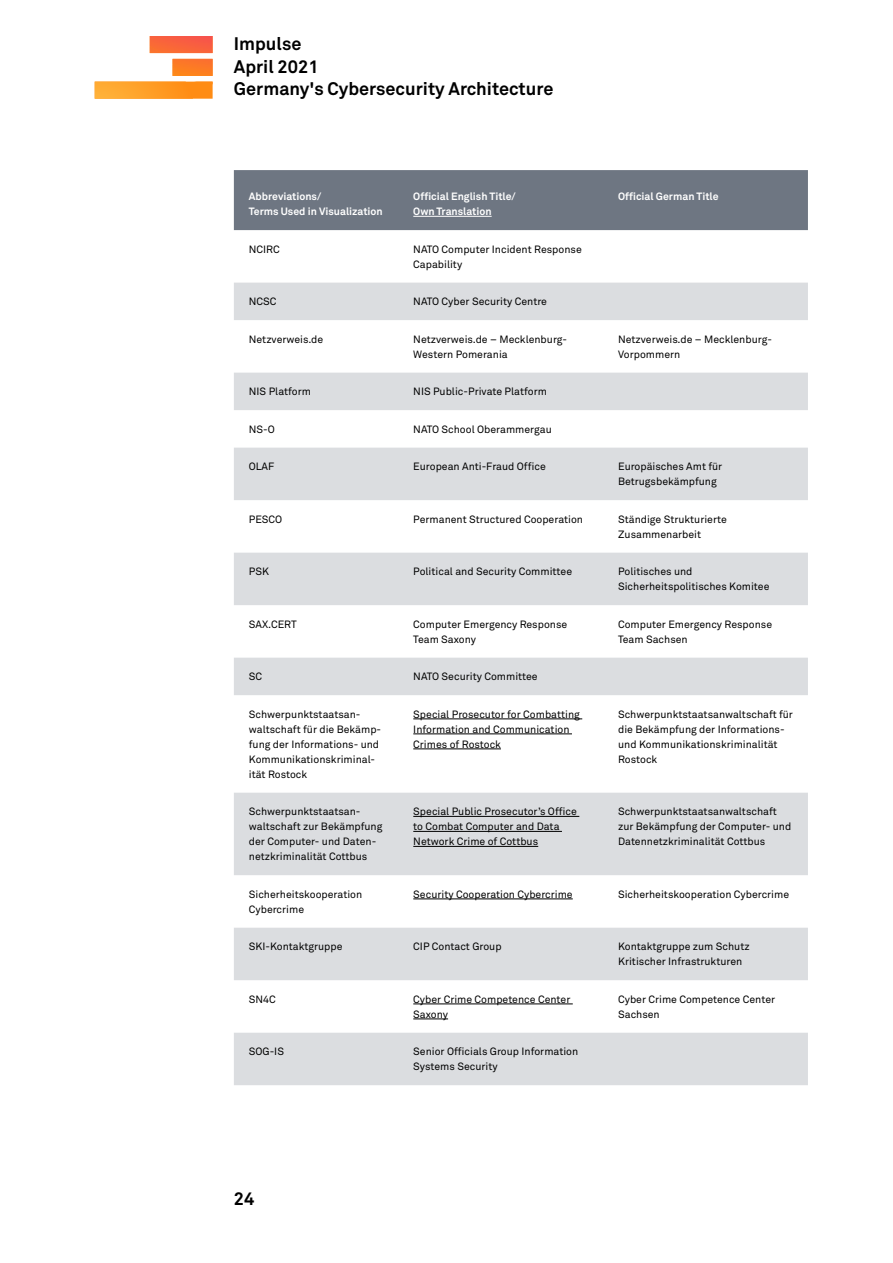
<style>
.page{position:relative;width:893px;height:1263px;background:#fff}
.page>*{position:absolute;margin:0;border:0;box-sizing:border-box;transform-origin:0 0}
.t1{font:700 18px/22.5px "Akkurat Std";color:#000}
.t2{font:10.5px/15px "Akkurat Std";color:#000}
.t3{font:700 10.5px/15px "Akkurat Std";color:#fff}
</style>
<div class="page">
<svg style="left:95px;top:36px;width:118px;height:63px"></svg>
<img style="left:95px;top:82px;width:98px;height:17px">
<img style="left:150px;top:36px;width:63px;height:48px">
<img style="left:150px;top:46px;width:32px;height:30px">
<div style="left:234px;top:170px;width:574px;height:60px;background:#6e7682"></div>
<svg style="left:234px;top:283px;width:574px;height:802px;fill:#dbdde0"></svg>
<hr style="left:413px;top:216px;width:79px;height:1px;background:#fff">
<hr style="left:413px;top:719px;width:169px;height:1px;background:#000">
<hr style="left:413px;top:734px;width:159px;height:1px;background:#000">
<hr style="left:413px;top:749px;width:88px;height:1px;background:#000">
<hr style="left:413px;top:816px;width:166px;height:1px;background:#000">
<hr style="left:413px;top:831px;width:149px;height:1px;background:#000">
<hr style="left:413px;top:846px;width:125px;height:1px;background:#000">
<hr style="left:413px;top:899px;width:160px;height:1px;background:#000">
<hr style="left:413px;top:1004px;width:160px;height:1px;background:#000">
<hr style="left:413px;top:1019px;width:35px;height:1px;background:#000">
<h1 class="t1" style="left:234px;top:32px;width:321px">Impulse<br>April 2021<br>Germany's Cybersecurity Architecture</h1>
<p class="t3" style="left:249px;top:189px;width:135px">Abbreviations/<br>Terms Used in Visualization</p>
<p class="t3" style="left:413px;top:189px;width:104px">Official English Title/<br>Own Translation</p>
<p class="t3" style="left:618px;top:189px;width:102px">Official German Title</p>
<p class="t2" style="left:249px;top:241px;width:33px">NCIRC</p>
<p class="t2" style="left:413px;top:241px;width:170px">NATO Computer Incident Response<br>Capability</p>
<p class="t2" style="left:249px;top:294px;width:29px">NCSC</p>
<p class="t2" style="left:413px;top:294px;width:135px">NATO Cyber Security Centre</p>
<p class="t2" style="left:249px;top:331px;width:76px">Netzverweis.de</p>
<p class="t2" style="left:413px;top:331px;width:155px">Netzverweis.de – Mecklenburg-<br>Western Pomerania</p>
<p class="t2" style="left:618px;top:331px;width:155px">Netzverweis.de – Mecklenburg-<br>Vorpommern</p>
<p class="t2" style="left:249px;top:384px;width:64px">NIS Platform</p>
<p class="t2" style="left:413px;top:384px;width:135px">NIS Public-Private Platform</p>
<p class="t2" style="left:249px;top:421px;width:27px">NS-O</p>
<p class="t2" style="left:413px;top:421px;width:140px">NATO School Oberammergau</p>
<p class="t2" style="left:249px;top:459px;width:27px">OLAF</p>
<p class="t2" style="left:413px;top:459px;width:134px">European Anti-Fraud Office</p>
<p class="t2" style="left:618px;top:459px;width:106px">Europäisches Amt für<br>Betrugsbekämpfung</p>
<p class="t2" style="left:249px;top:511px;width:35px">PESCO</p>
<p class="t2" style="left:413px;top:511px;width:171px">Permanent Structured Cooperation</p>
<p class="t2" style="left:618px;top:511px;width:110px">Ständige Strukturierte<br>Zusammenarbeit</p>
<p class="t2" style="left:249px;top:564px;width:22px">PSK</p>
<p class="t2" style="left:413px;top:564px;width:160px">Political and Security Committee</p>
<p class="t2" style="left:618px;top:564px;width:153px">Politisches und<br>Sicherheitspolitisches Komitee</p>
<p class="t2" style="left:249px;top:616px;width:49px">SAX.CERT</p>
<p class="t2" style="left:413px;top:616px;width:155px">Computer Emergency Response<br>Team Saxony</p>
<p class="t2" style="left:618px;top:616px;width:155px">Computer Emergency Response<br>Team Sachsen</p>
<p class="t2" style="left:249px;top:669px;width:15px">SC</p>
<p class="t2" style="left:413px;top:669px;width:126px">NATO Security Committee</p>
<p class="t2" style="left:249px;top:706px;width:134px">Schwerpunktstaatsan&shy;waltschaft für die Bekämp&shy;fung der Informations- und<br>Kommunikationskriminal&shy;ität Rostock</p>
<p class="t2" style="left:413px;top:706px;width:168px">Special Prosecutor for Combatting<br>Information and Communication<br>Crimes of Rostock</p>
<p class="t2" style="left:618px;top:706px;width:176px">Schwerpunktstaatsanwaltschaft für die Bekämpfung der Informations&shy;und Kommunikationskriminalität<br>Rostock</p>
<p class="t2" style="left:249px;top:804px;width:135px">Schwerpunktstaatsan&shy;waltschaft zur Bekämpfung der Computer- und Daten&shy;netzkriminalität Cottbus</p>
<p class="t2" style="left:413px;top:804px;width:165px">Special Public Prosecutor’s Office to Combat Computer and Data<br>Network Crime of Cottbus</p>
<p class="t2" style="left:618px;top:804px;width:175px">Schwerpunktstaatsanwaltschaft zur Bekämpfung der Computer- und<br>Datennetzkriminalität Cottbus</p>
<p class="t2" style="left:249px;top:886px;width:115px">Sicherheitskooperation<br>Cybercrime</p>
<p class="t2" style="left:413px;top:886px;width:161px">Security Cooperation Cybercrime</p>
<p class="t2" style="left:618px;top:886px;width:173px">Sicherheitskooperation Cybercrime</p>
<p class="t2" style="left:249px;top:939px;width:95px">SKI-Kontaktgruppe</p>
<p class="t2" style="left:413px;top:939px;width:90px">CIP Contact Group</p>
<p class="t2" style="left:618px;top:939px;width:133px">Kontaktgruppe zum Schutz<br>Kritischer Infrastrukturen</p>
<p class="t2" style="left:249px;top:991px;width:29px">SN4C</p>
<p class="t2" style="left:413px;top:991px;width:159px">Cyber Crime Competence Center<br>Saxony</p>
<p class="t2" style="left:618px;top:991px;width:159px">Cyber Crime Competence Center<br>Sachsen</p>
<p class="t2" style="left:249px;top:1044px;width:37px">SOG-IS</p>
<p class="t2" style="left:413px;top:1044px;width:166px">Senior Officials Group Information<br>Systems Security</p>
<h1 class="t1" style="left:234px;top:1187px;width:22px">24</h1>
</div>
